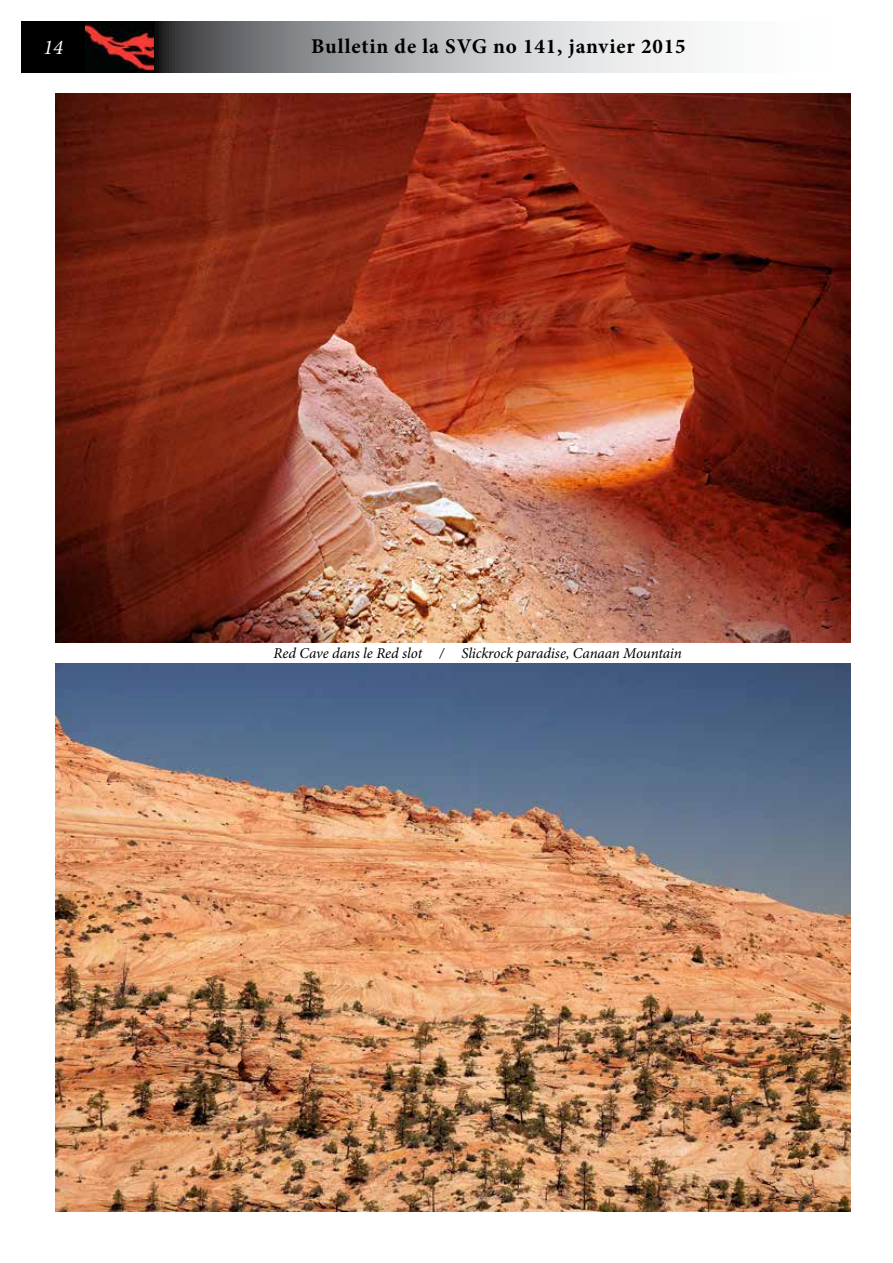
<style>
.page{position:relative;width:893px;height:1263px;background:#fff}
.page>*{position:absolute;margin:0;border:0;box-sizing:border-box;transform-origin:0 0}
.t1{font:700 21px "Minion Pro";letter-spacing:.04em;color:#000}
.t2{font:italic 21px "Minion Pro";color:#fff}
.t3{font:italic 15px "Minion Pro";letter-spacing:-.01em;color:#000}
</style>
<div class="page">
<img style="left:55px;top:94px;width:795px;height:548px">
<img style="left:55px;top:663px;width:795px;height:549px">
<svg style="left:21px;top:21px;width:674px;height:51px;background:#98999b"></svg>
<img style="left:85px;top:21px;width:68px;height:51px">
<h1 class="t2" style="left:43px;top:33px;width:22px">14</h1>
<h1 class="t1" style="left:311px;top:32px;width:376px">Bulletin de la SVG no 141, janvier 2015</h1>
<p class="t3" style="left:274px;top:643px;width:410px">Red Cave dans le Red slot / Slickrock paradise, Canaan Mountain</p>
</div>
